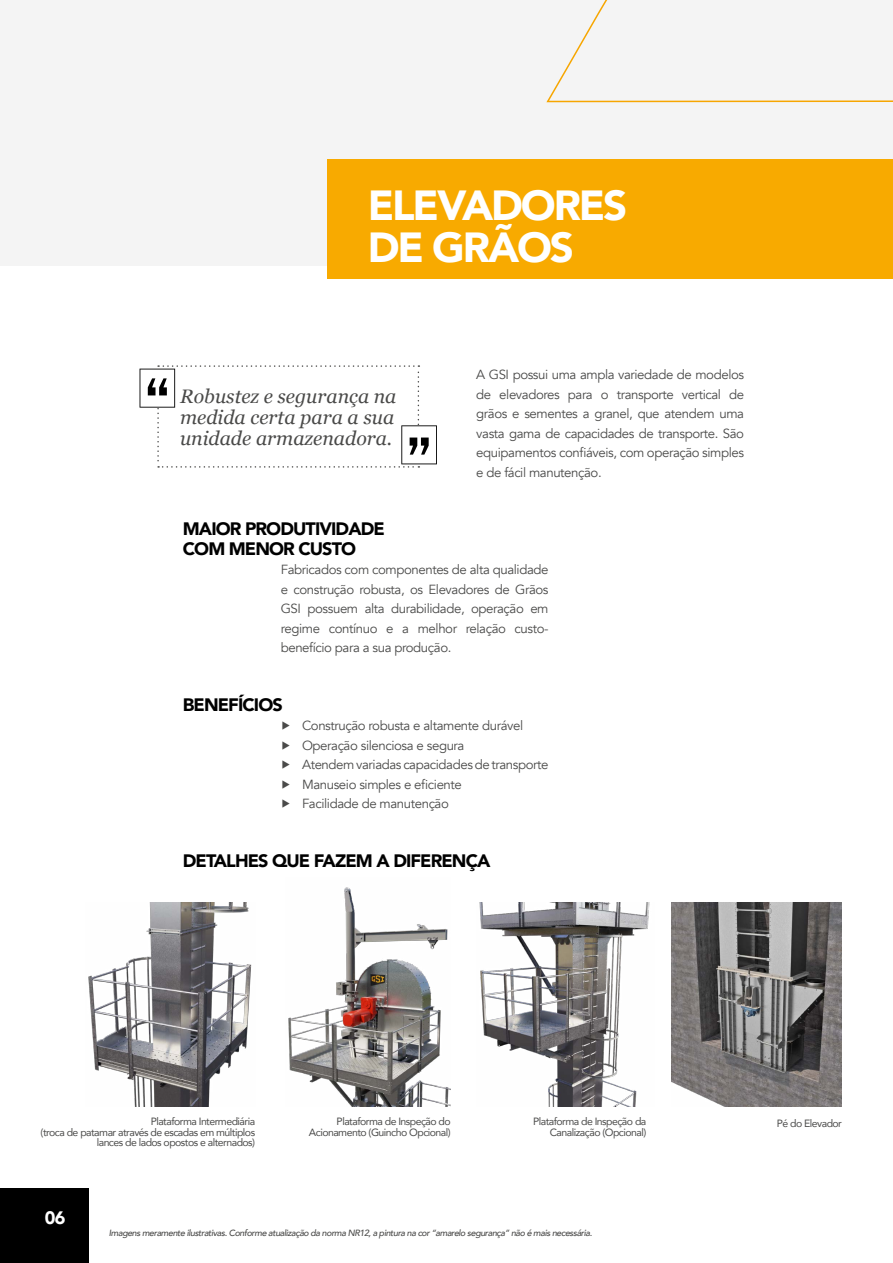
<style>
.page{position:relative;width:893px;height:1263px;background:#fff}
.page>*{position:absolute;margin:0;border:0;box-sizing:border-box;transform-origin:0 0}
.t1{font:900 42px/42px "Avenir";letter-spacing:-.05em;color:#fff}
.t2{font:italic 19.5px/21px "Georgia";color:#4a4a49;text-align:justify}
.t3{font:900 18px/19.5px "Avenir";letter-spacing:-.05em;color:#000}
.t4{font:900 18px "Avenir";color:#fff}
.t5{font:13.2px/19.5px "Avenir";letter-spacing:-.03em;color:#4a4a49;text-align:justify}
.t6{font:10.5px/10.5px "Avenir";letter-spacing:-.05em;color:#4a4a49;text-align:right}
.t7{font:italic 500 9px "Avenir";letter-spacing:-.05em;color:#4a4a49}
</style>
<div class="page">
<div style="left:0;top:0;width:893px;height:266px;background:#f4f4f4"></div>
<svg style="left:140px;top:365px;width:297px;height:103px"></svg>
<img style="left:88px;top:902px;width:164px;height:204px">
<img style="left:288px;top:887px;width:163px;height:219px">
<img style="left:479px;top:902px;width:171px;height:204px">
<img style="left:672px;top:902px;width:170px;height:204px">
<div style="left:327px;top:159px;width:566px;height:120px;background:#f8aa00"></div>
<svg style="left:546px;top:0;width:347px;height:103px"></svg>
<div style="left:0;top:1188px;width:89px;height:75px;background:#000"></div>
<h1 class="t1" style="left:368px;top:183px;width:261px">ELEVADORES<br>DE GRÃOS</h1>
<h2 class="t2" style="left:180px;top:385px;width:218px">Robustez e segurança na medida certa para a sua unidade armazenadora.</h2>
<p class="t5" style="left:476px;top:365px;width:269px">A GSI possui uma ampla variedade de modelos de elevadores para o transporte vertical de grãos e sementes a granel, que atendem uma vasta gama de capacidades de transporte. São equipamentos confiáveis, com operação simples e de fácil manutenção.</p>
<h3 class="t3" style="left:183px;top:519px;width:204px">MAIOR PRODUTIVIDADE<br>COM MENOR CUSTO</h3>
<p class="t5" style="left:281px;top:560px;width:269px">Fabricados com componentes de alta qualidade e construção robusta, os Elevadores de Grãos GSI possuem alta durabilidade, operação em regime contínuo e a melhor relação custo&shy;benefício para a sua produção.</p>
<h3 class="t3" style="left:183px;top:694px;width:101px">BENEFÍCIOS</h3>
<p class="t5" style="left:281px;top:716px;width:269px;text-align:left">▶ Construção robusta e altamente durável<br>▶ Operação silenciosa e segura<br>▶ Atendem variadas capacidades de transporte ▶ Manuseio simples e eficiente<br>▶ Facilidade de manutenção</p>
<h3 class="t3" style="left:183px;top:850px;width:309px">DETALHES QUE FAZEM A DIFERENÇA</h3>
<p class="t6" style="left:41px;top:1116px;width:216px">Plataforma Intermediária<br>(troca de patamar através de escadas em múltiplos lances de lados opostos e alternados)</p>
<p class="t6" style="left:309px;top:1116px;width:143px">Plataforma de Inspeção do<br>Acionamento (Guincho Opcional)</p>
<p class="t6" style="left:533px;top:1116px;width:115px">Plataforma de Inspeção da<br>Canalização (Opcional)</p>
<p class="t6" style="left:777px;top:1118px;width:67px">Pé do Elevador</p>
<h3 class="t4" style="left:45px;top:1202px;width:22px">06</h3>
<p class="t7" style="left:109px;top:1227px;width:485px">Imagens meramente ilustrativas. Conforme atualização da norma NR12, a pintura na cor “amarelo segurança” não é mais necessária.</p>
</div>
